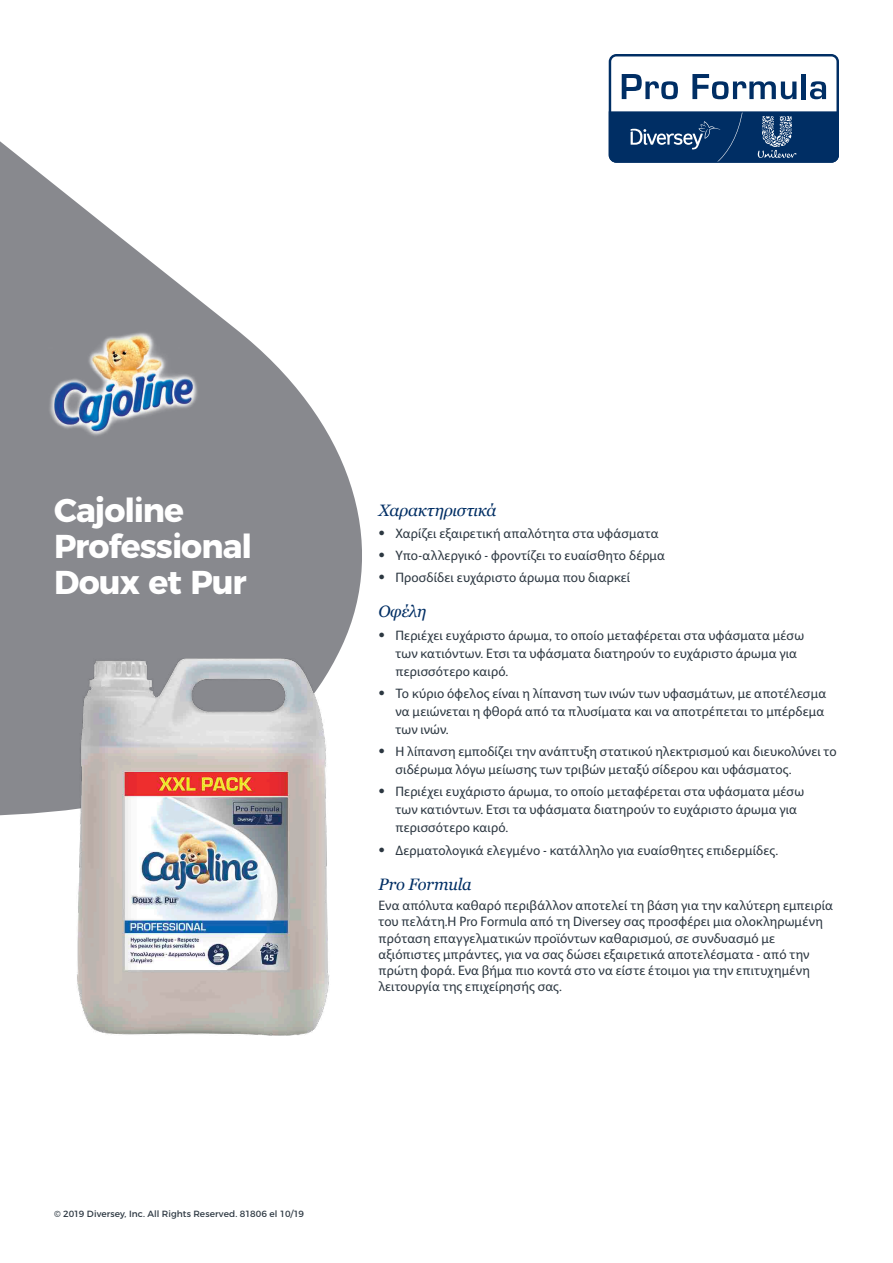
<style>
.page{position:relative;width:893px;height:1263px;background:#fff}
.page>*{position:absolute;margin:0;border:0;box-sizing:border-box;transform-origin:0 0}
.Main_Product_Head_Wh{font:700 33px/36px "Montserrat";letter-spacing:-.03em;color:#fff}
.Subheads_Blue{font:italic 16.5px "Georgia";letter-spacing:-.015em;color:#002e64}
.Text_Regular_No_Bull{font:13.5px/18px "FS Albert Pro";letter-spacing:.01em;color:#2c3741}
.t1{font:9px "Montserrat";letter-spacing:.005em;color:#2c3741}
.s1{font-family:"Aaux Pro OT";font-size:15px}
</style>
<div class="page">
<svg style="left:0;top:141px;width:362px;height:675px;fill:#88898e"></svg>
<svg style="left:609px;top:54px;width:230px;height:109px"></svg>
<img style="left:44px;top:328px;width:162px;height:111px">
<img style="left:53px;top:638px;width:299px;height:398px">
<p class="Main_Product_Head_Wh" style="left:54px;top:489px;width:200px">Cajoline<br>Professional<br>Doux et Pur</p>
<p class="Subheads_Blue" style="left:378px;top:499px;width:120px">Χαρακτηριστικά</p>
<p class="Text_Regular_No_Bull" style="left:378px;top:523px;width:282px"><span class="s1">•</span> Χαρίζει εξαιρετική απαλότητα στα υφάσματα</p>
<p class="Text_Regular_No_Bull" style="left:378px;top:545px;width:288px"><span class="s1">•</span> Υπο-αλλεργικό - φροντίζει το ευαίσθητο δέρμα</p>
<p class="Text_Regular_No_Bull" style="left:378px;top:568px;width:253px"><span class="s1">•</span> Προσδίδει ευχάριστο άρωμα που διαρκεί</p>
<p class="Subheads_Blue" style="left:378px;top:601px;width:50px">Οφέλη</p>
<p class="Text_Regular_No_Bull" style="left:395px;top:625px;width:410px;text-indent:-17px"><span class="s1">•</span> Περιέχει ευχάριστο άρωμα, το οποίο μεταφέρεται στα υφάσματα μέσω των κατιόντων. Έτσι τα υφάσματα διατηρούν το ευχάριστο άρωμα για περισσότερο καιρό.</p>
<p class="Text_Regular_No_Bull" style="left:395px;top:683px;width:432px;text-indent:-17px"><span class="s1">•</span> Το κύριο όφελος είναι η λίπανση των ινών των υφασμάτων, με αποτέλεσμα να μειώνεται η φθορά από τα πλυσίματα και να αποτρέπεται το μπέρδεμα των ινών.</p>
<p class="Text_Regular_No_Bull" style="left:395px;top:741px;width:443px;text-indent:-17px"><span class="s1">•</span> Η λίπανση εμποδίζει την ανάπτυξη στατικού ηλεκτρισμού και διευκολύνει το σιδέρωμα λόγω μείωσης των τριβών μεταξύ σίδερου και υφάσματος.</p>
<p class="Text_Regular_No_Bull" style="left:395px;top:782px;width:410px;text-indent:-17px"><span class="s1">•</span> Περιέχει ευχάριστο άρωμα, το οποίο μεταφέρεται στα υφάσματα μέσω των κατιόντων. Έτσι τα υφάσματα διατηρούν το ευχάριστο άρωμα για περισσότερο καιρό.</p>
<p class="Text_Regular_No_Bull" style="left:378px;top:840px;width:401px"><span class="s1">•</span> Δερματολογικά ελεγμένο - κατάλληλο για ευαίσθητες επιδερμίδες.</p>
<p class="Subheads_Blue" style="left:378px;top:873px;width:95px">Pro Formula</p>
<p class="Text_Regular_No_Bull" style="left:378px;top:896px;width:456px;line-height:16.2px">Ενα απόλυτα καθαρό περιβάλλον αποτελεί τη βάση για την καλύτερη εμπειρία του πελάτη.Η Pro Formula από τη Diversey σας προσφέρει μια ολοκληρωμένη πρόταση επαγγελματικών προϊόντων καθαρισμού, σε συνδυασμό με αξιόπιστες μπράντες, για να σας δώσει εξαιρετικά αποτελέσματα - από την πρώτη φορά. Ενα βήμα πιο κοντά στο να είστε έτοιμοι για την επιτυχημένη λειτουργία της επιχείρησής σας.</p>
<p class="t1" style="left:54px;top:1207px;width:252px">© 2019 Diversey, Inc. All Rights Reserved. 81806 el 10/19</p>
</div>
